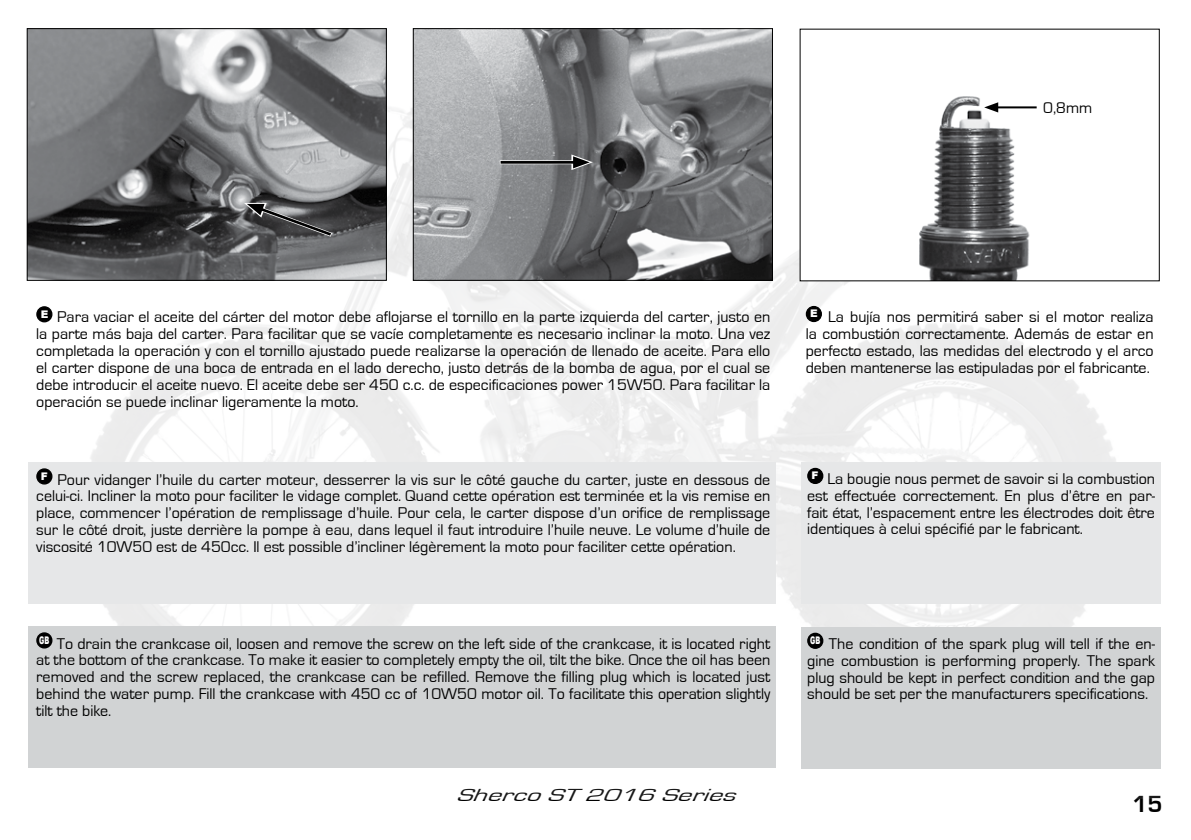
<style>
.page{position:relative;width:1191px;height:840px;background:#fff}
.page>*{position:absolute;margin:0;border:0;box-sizing:border-box;transform-origin:0 0}
.t1{font:700 24px "Eurostile";color:#000}
.t2{font:italic 18px "Eurostile";color:#000;scale:1.57 1}
.t3{font:16px/16.8px "Eurostile";color:#000;text-align:justify}
</style>
<div class="page">
<img style="left:26px;top:38px;width:1135px;height:731px">
<img style="left:29px;top:30px;width:355px;height:248px">
<div style="left:27px;top:28px;width:359px;height:252px;border:1px solid #000"></div>
<div style="left:29px;top:626px;width:747px;height:141px;background:#d1d3d4"></div>
<div style="left:29px;top:461px;width:747px;height:142px;background:#e6e7e8"></div>
<div style="left:37px;top:307px;width:15px;height:14px;background:#000;border-radius:50%"></div>
<div style="left:36px;top:306px;width:16px;height:16px;border:1px solid #000;border-radius:50%"></div>
<div style="left:37px;top:468px;width:15px;height:15px;background:#000;border-radius:50%"></div>
<div style="left:36px;top:468px;width:16px;height:16px;border:1px solid #000;border-radius:50%"></div>
<div style="left:37px;top:632px;width:15px;height:15px;background:#000;border-radius:50%"></div>
<div style="left:36px;top:632px;width:16px;height:16px;border:1px solid #000;border-radius:50%"></div>
<img style="left:415px;top:30px;width:355px;height:248px">
<div style="left:413px;top:28px;width:359px;height:252px;border:1px solid #000"></div>
<svg style="left:500px;top:160px;width:71px;height:4px"></svg>
<hr style="left:500px;top:161px;width:78px;height:2px;background:#000">
<svg style="left:571px;top:154px;width:22px;height:16px"></svg>
<svg style="left:244px;top:202px;width:92px;height:38px;background:#525354"></svg>
<div style="left:801px;top:626px;width:359px;height:142px;background:#d1d3d4"></div>
<div style="left:801px;top:462px;width:359px;height:142px;background:#e6e7e8"></div>
<div style="left:806px;top:306px;width:15px;height:15px;background:#000;border-radius:50%"></div>
<div style="left:805px;top:306px;width:17px;height:16px;border:1px solid #000;border-radius:50%"></div>
<div style="left:808px;top:468px;width:14px;height:15px;background:#000;border-radius:50%"></div>
<div style="left:807px;top:467px;width:16px;height:16px;border:1px solid #000;border-radius:50%"></div>
<div style="left:808px;top:633px;width:14px;height:15px;background:#000;border-radius:50%"></div>
<div style="left:807px;top:632px;width:16px;height:16px;border:1px solid #000;border-radius:50%"></div>
<img style="left:802px;top:38px;width:355px;height:241px">
<hr style="left:995px;top:106px;width:41px;height:2px;background:#000">
<svg style="left:984px;top:102px;width:14px;height:10px"></svg>
<p class="t3" style="left:1043px;top:100px;width:51px">0,8mm</p>
<p class="t3" style="left:36px;top:309px;width:735px"><sup>E</sup> Para vaciar el aceite del cárter del motor debe aflojarse el tornillo en la parte izquierda del carter, justo en la parte más baja del carter. Para facilitar que se vacíe completamente es necesario inclinar la moto. Una vez completada la operación y con el tornillo ajustado puede realizarse la operación de llenado de aceite. Para ello el carter dispone de una boca de entrada en el lado derecho, justo detrás de la bomba de agua, por el cual se debe introducir el aceite nuevo. El aceite debe ser 450 c.c. de especificaciones power 15W50. Para facilitar la operación se puede inclinar ligeramente la moto.</p>
<p class="t3" style="left:36px;top:471px;width:735px"><sup>F</sup> Pour vidanger l’huile du carter moteur, desserrer la vis sur le côté gauche du carter, juste en dessous de celui-ci. Incliner la moto pour faciliter le vidage complet. Quand cette opération est terminée et la vis remise en place, commencer l’opération de remplissage d’huile. Pour cela, le carter dispose d’un orifice de remplissage sur le côté droit, juste derrière la pompe à eau, dans lequel il faut introduire l’huile neuve. Le volume d’huile de viscosité 10W50 est de 450cc. Il est possible d’incliner légèrement la moto pour faciliter cette opération.</p>
<p class="t3" style="left:36px;top:634px;width:735px"><sup>GB</sup> To drain the crankcase oil, loosen and remove the screw on the left side of the crankcase, it is located right at the bottom of the crankcase. To make it easier to completely empty the oil, tilt the bike. Once the oil has been removed and the screw replaced, the crankcase can be refilled. Remove the filling plug which is located just behind the water pump. Fill the crankcase with 450 cc of 10W50 motor oil. To facilitate this operation slightly tilt the bike.</p>
<p class="t2" style="left:456px;top:785px;width:185px">ShercoST2016Series</p>
<p class="t3" style="left:805px;top:308px;width:349px"><sup>E</sup> La bujía nos permitirá saber si el motor realiza la combustión correctamente. Además de estar en perfecto estado, las medidas del electrodo y el arco deben mantenerse las estipuladas por el fabricante.</p>
<p class="t3" style="left:807px;top:470px;width:349px"><sup>F</sup> La bougie nous permet de savoir si la combustion est effectuée correctement. En plus d’être en par&shy;fait état, l’espacement entre les électrodes doit être identiques à celui spécifié par le fabricant.</p>
<p class="t3" style="left:807px;top:635px;width:349px"><sup>GB</sup> The condition of the spark plug will tell if the en&shy;gine combustion is performing properly. The spark plug should be kept in perfect condition and the gap should be set per the manufacturers specifications.</p>
<h1 class="t1" style="left:1132px;top:790px;width:32px">15</h1>
</div>
